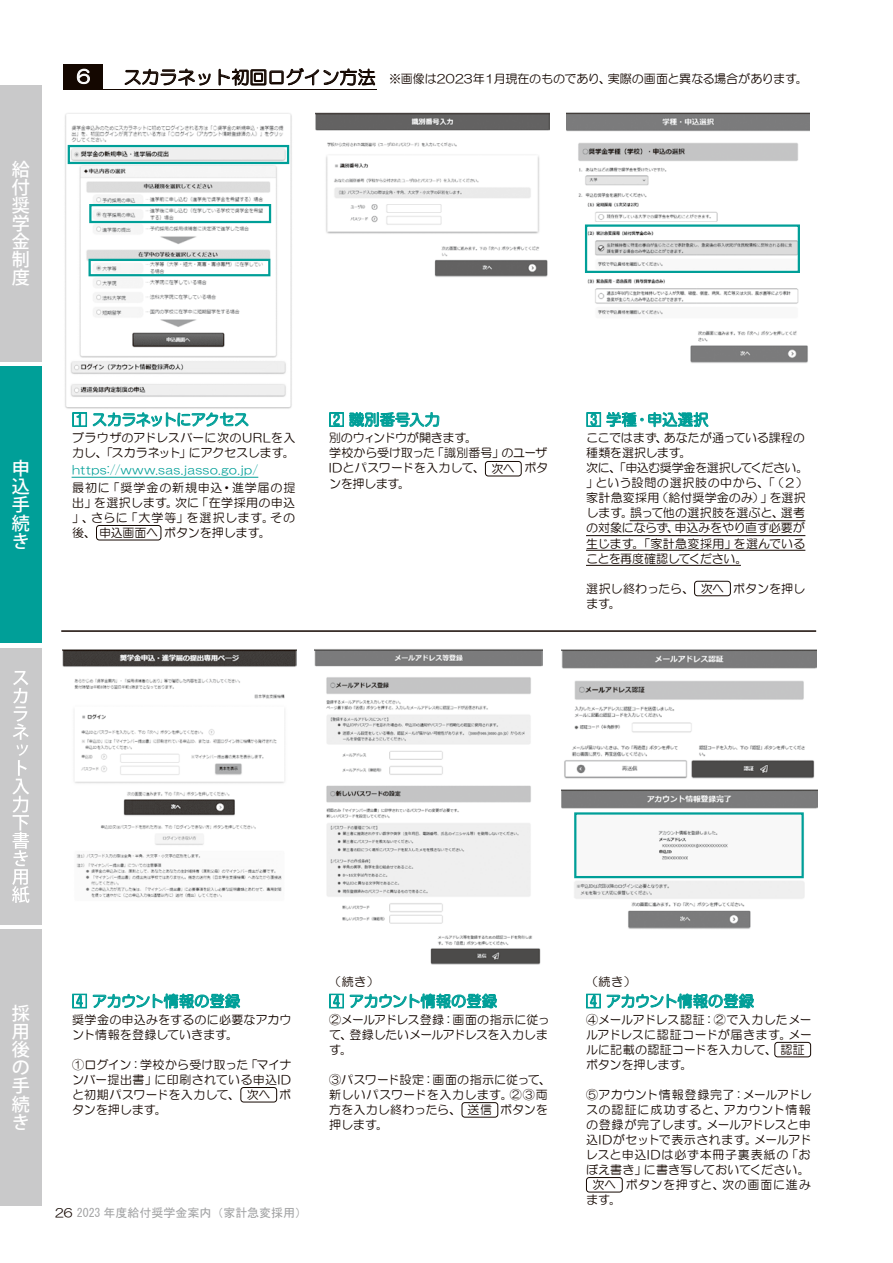
<style>
.page{position:relative;width:893px;height:1263px;background:#fff}
.page>*{position:absolute;margin:0;border:0;box-sizing:border-box;transform-origin:0 0}
.t1{font:500 18px "Koz Go Pro";color:#fff}
.t2{font:18px "HG Maru Gothic MPRO";color:#140700}
.t3{font:18px "HG Maru Gothic MPRO";color:#fff}
.t4{font:15px "Shin M Go Pr 6";color:#009f98}
.t5{font:15px "Shin M Go Pr 6";letter-spacing:-.03em;color:#009f98}
.t6{font:12px/15px "HG Maru Gothic MPRO";letter-spacing:.005em;color:#140700}
.t7{font:12px/15px "HG Maru Gothic MPRO";letter-spacing:.04em;color:#140700}
.t8{font:12px/15px "HG Maru Gothic MPRO";letter-spacing:-.015em;color:#140700}
.t9{font:12px/15px "HG Maru Gothic MPRO";letter-spacing:-.03em;color:#140700}
.t10{font:12px "HG Maru Gothic MPRO";letter-spacing:.06em;color:#009f98}
.t11{font:12px "MS Gothic";color:#a3a4a5}
.s1{font-family:"HG Maru Gothic MPRO";font-size:11.85px;color:#140700}
</style>
<div class="page">
<div style="left:0;top:85px;width:41px;height:276px;background:#c9c9ca"></div>
<div style="left:0;top:648px;width:41px;height:276px;background:#c9c9ca"></div>
<svg style="left:12px;top:671px;width:18px;height:232px"></svg>
<div style="left:0;top:366px;width:41px;height:277px;background:#009f98"></div>
<div style="left:0;top:929px;width:41px;height:276px;background:#c9c9ca"></div>
<img style="left:566px;top:112px;width:243px;height:251px">
<div style="left:64px;top:65px;width:39px;height:25px;background:#140700"></div>
<hr style="left:103px;top:89px;width:273px;height:1px;background:#140700">
<svg style="left:125px;top:68px;width:86px;height:17px"></svg>
<svg style="left:219px;top:68px;width:156px;height:18px"></svg>
<svg style="left:77px;top:69px;width:13px;height:15px"></svg>
<img style="left:65px;top:113px;width:227px;height:296px">
<div style="left:68px;top:145px;width:221px;height:19px;border:2px solid #009f98"></div>
<div style="left:89px;top:204px;width:182px;height:19px;border:2px solid #009f98"></div>
<div style="left:89px;top:259px;width:181px;height:17px;border:2px solid #009f98"></div>
<img style="left:315px;top:113px;width:234px;height:164px">
<div style="left:585px;top:224px;width:215px;height:49px;border:2px solid #009f98"></div>
<hr style="left:72px;top:477px;width:186px;height:1px;background:#009f98">
<svg style="left:72px;top:412px;width:15px;height:15px"></svg>
<svg style="left:93px;top:412px;width:155px;height:15px"></svg>
<svg style="left:72px;top:994px;width:15px;height:14px"></svg>
<svg style="left:93px;top:993px;width:147px;height:15px"></svg>
<svg style="left:329px;top:994px;width:15px;height:14px"></svg>
<svg style="left:350px;top:993px;width:147px;height:15px"></svg>
<svg style="left:329px;top:412px;width:110px;height:15px"></svg>
<hr style="left:61px;top:630px;width:755px;height:2px;background:#140700">
<svg style="left:587px;top:412px;width:121px;height:15px"></svg>
<hr style="left:630px;top:520px;width:175px;height:1px;background:#140700">
<hr style="left:586px;top:535px;width:219px;height:1px;background:#140700">
<hr style="left:586px;top:550px;width:219px;height:1px;background:#140700">
<hr style="left:586px;top:565px;width:155px;height:1px;background:#140700">
<img style="left:62px;top:650px;width:235px;height:248px">
<img style="left:561px;top:649px;width:256px;height:130px">
<img style="left:561px;top:789px;width:256px;height:140px">
<div style="left:574px;top:812px;width:230px;height:66px;border:2px solid #009f98"></div>
<svg style="left:586px;top:994px;width:15px;height:14px"></svg>
<svg style="left:607px;top:993px;width:147px;height:15px"></svg>
<img style="left:315px;top:649px;width:228px;height:315px">
<div style="left:96px;top:525px;width:65px;height:15px;border:1px solid #140700;border-radius:3px"></div>
<div style="left:774px;top:1042px;width:37px;height:15px;border:1px solid #140700;border-radius:3px"></div>
<div style="left:485px;top:461px;width:37px;height:15px;border:1px solid #140700;border-radius:3px"></div>
<div style="left:241px;top:1087px;width:36px;height:15px;border:1px solid #140700;border-radius:3px"></div>
<div style="left:586px;top:1177px;width:37px;height:15px;border:1px solid #140700;border-radius:3px"></div>
<div style="left:694px;top:581px;width:37px;height:15px;border:1px solid #140700;border-radius:3px"></div>
<div style="left:462px;top:1102px;width:36px;height:15px;border:1px solid #140700;border-radius:3px"></div>
<h1 class="t1" style="left:12px;top:158px;width:20px">給</h1>
<h1 class="t1" style="left:12px;top:176px;width:20px">付</h1>
<h1 class="t1" style="left:12px;top:194px;width:20px">奨</h1>
<h1 class="t1" style="left:12px;top:212px;width:20px">学</h1>
<h1 class="t1" style="left:12px;top:230px;width:20px">金</h1>
<h1 class="t1" style="left:12px;top:248px;width:20px">制</h1>
<h1 class="t1" style="left:12px;top:266px;width:20px">度</h1>
<h1 class="t3" style="left:74px;top:67px;width:19px">６</h1>
<h1 class="t2" style="left:124px;top:68px;width:253px">スカラネット初回ログイン方法</h1>
<p class="t6" style="left:389px;top:71px;width:420px">※画像は2023年１月現在のものであり、実際の画面と異なる場合があります。</p>
<h1 class="t1" style="left:12px;top:457px;width:20px">申</h1>
<h1 class="t1" style="left:12px;top:475px;width:20px">込</h1>
<h1 class="t1" style="left:12px;top:493px;width:20px">手</h1>
<h1 class="t1" style="left:12px;top:511px;width:20px">続</h1>
<h1 class="t1" style="left:12px;top:529px;width:20px">き</h1>
<p class="t5" style="left:72px;top:407px;width:179px">1 スカラネットにアクセス</p>
<p class="t6" style="left:72px;top:431px;width:225px">ブラウザのアドレスバーに次のURLを入力し、「スカラネット」にアクセスします。</p>
<p class="t10" style="left:72px;top:464px;width:188px">https://www.sas.jasso.go.jp/</p>
<p class="t6" style="left:72px;top:480px;width:225px;text-align:justify">最初に「奨学金の新規申込・進学届の提出」を選択します。次に「在学採用の申込」、さらに「大学等」を選択します。その後、　　　　　 ボタンを押します。</p>
<p class="t6" style="left:99px;top:525px;width:61px">申込画面へ</p>
<p class="t4" style="left:329px;top:407px;width:112px">2 識別番号入力</p>
<p class="t8" style="left:329px;top:431px;width:221px">別のウィンドウが開きます。<br>学校から受け取った「識別番号」のユーザ<br>IDとパスワードを入力して、　　　ボタンを押します。</p>
<p class="t6" style="left:492px;top:461px;width:25px">次へ</p>
<p class="t4" style="left:586px;top:407px;width:124px">3 学種・申込選択</p>
<p class="t6" style="left:586px;top:431px;width:224px">ここではまず、あなたが通っている課程の種類を選択します。<br>次に、「申込む奨学金を選択してください。」という設問の選択肢の中から、「（２）家計急変採用（給付奨学金のみ）」を選択します。誤って他の選択肢を選ぶと、選考の対象にならず、申込みをやり直す必要が生じます。「家計急変採用」を選んでいることを再度確認してください。</p>
<p class="t6" style="left:586px;top:581px;width:220px">選択し終わったら、　　　ボタンを押します。</p>
<p class="t6" style="left:701px;top:581px;width:25px">次へ</p>
<h1 class="t1" style="left:12px;top:1002px;width:20px">採</h1>
<h1 class="t1" style="left:12px;top:1020px;width:20px">用</h1>
<h1 class="t1" style="left:12px;top:1038px;width:20px">後</h1>
<h1 class="t1" style="left:12px;top:1056px;width:20px">の</h1>
<h1 class="t1" style="left:12px;top:1074px;width:20px">手</h1>
<h1 class="t1" style="left:12px;top:1092px;width:20px">続</h1>
<h1 class="t1" style="left:12px;top:1110px;width:20px">き</h1>
<p class="t4" style="left:72px;top:989px;width:169px">4 アカウント情報の登録</p>
<p class="t6" style="left:72px;top:1012px;width:221px">奨学金の申込みをするのに必要なアカウント情報を登録していきます。</p>
<p class="t6" style="left:72px;top:1057px;width:221px;text-align:justify">①ログイン：学校から受け取った「マイナンバー提出書」に印刷されている申込IDと初期パスワードを入力して、　　　ボタンを押します。</p>
<p class="t6" style="left:247px;top:1087px;width:25px">次へ</p>
<p class="t6" style="left:329px;top:974px;width:51px">（続き）</p>
<p class="t4" style="left:329px;top:989px;width:169px">4 アカウント情報の登録</p>
<p class="t9" style="left:329px;top:1012px;width:222px">②メールアドレス登録：画面の指示に従って、登録したいメールアドレスを入力します。</p>
<p class="t6" style="left:329px;top:1072px;width:224px">③パスワード設定：画面の指示に従って、新しいパスワードを入力します。②③両方を入力し終わったら、　　　ボタンを押します。</p>
<p class="t6" style="left:468px;top:1102px;width:26px">送信</p>
<p class="t11" style="left:55px;top:1206px;width:254px"><span class="s1">26</span> 2023 年度給付奨学金案内（家計急変採用）</p>
<p class="t6" style="left:586px;top:974px;width:51px">（続き）</p>
<p class="t4" style="left:586px;top:989px;width:169px">4 アカウント情報の登録</p>
<p class="t6" style="left:586px;top:1012px;width:227px">④メールアドレス認証：②で入力したメールアドレスに認証コードが届きます。メールに記載の認証コードを入力して、認証ボタンを押します。</p>
<p class="t7" style="left:586px;top:1087px;width:228px">⑤アカウント情報登録完了：メールアドレスの認証に成功すると、アカウント情報の登録が完了します。メールアドレスと申込IDがセットで表示されます。メールアドレスと申込IDは必ず本冊子裏表紙の「おぼえ書き」に書き写しておいてください。　　　ボタンを押すと、次の画面に進みます。</p>
<p class="t6" style="left:593px;top:1177px;width:25px">次へ</p>
</div>
